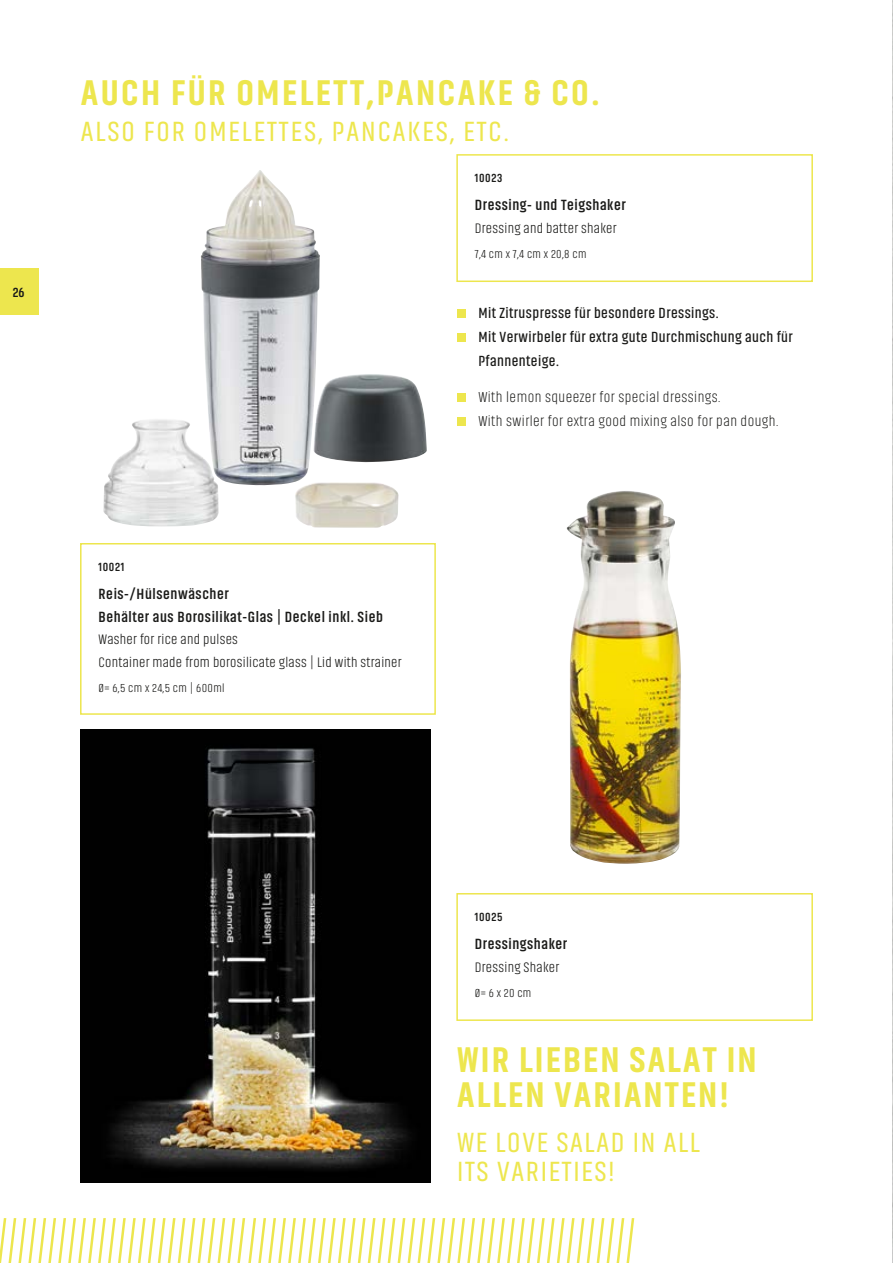
<style>
.page{position:relative;width:893px;height:1263px;background:#fff}
.page>*{position:absolute;margin:0;border:0;box-sizing:border-box;transform-origin:0 0}
.t1{font:800 36px/35px "Akhand";letter-spacing:.06em;color:#ede64e}
.t2{font:28.5px/28.5px "Akhand";letter-spacing:.07em;color:#ede64e}
.t3{font:700 15px/22.5px "Akhand";letter-spacing:.04em;color:#1a1a18}
.t4{font:600 15px/24px "Akhand";letter-spacing:.03em;color:#1a1a18}
.t5{font:200 15px/24px "Akhand";letter-spacing:.03em;color:#1a1a18}
.t6{font:300 14.25px/22.5px "Akhand";letter-spacing:.02em;color:#1a1a18}
.t7{font:700 13.5px "Akhand";color:#1a1a18}
.t8{font:300 12px "Akhand";letter-spacing:.03em;color:#1a1a18}
.t9{font:700 12px "Akhand";letter-spacing:.06em;color:#1a1a18}
</style>
<div class="page">
<hr style="left:892px;top:0;width:1px;height:1263px;background:#f0f0f0">
<div style="left:0;top:268px;width:38px;height:47px;background:#ede64e"></div>
<svg style="left:0;top:1218px;width:634px;height:45px"></svg>
<div style="left:456px;top:893px;width:357px;height:128px;border:2px solid #ede64e"></div>
<img style="left:567px;top:491px;width:114px;height:373px">
<div style="left:457px;top:309px;width:9px;height:9px;background:#ede64e"></div>
<div style="left:457px;top:333px;width:9px;height:9px;background:#ede64e"></div>
<div style="left:457px;top:393px;width:9px;height:9px;background:#ede64e"></div>
<div style="left:457px;top:417px;width:9px;height:9px;background:#ede64e"></div>
<div style="left:456px;top:154px;width:357px;height:128px;border:2px solid #ede64e"></div>
<div style="left:80px;top:543px;width:356px;height:172px;border:2px solid #ede64e"></div>
<img style="left:103px;top:170px;width:324px;height:358px">
<img style="left:81px;top:729px;width:349px;height:453px">
<p class="t7" style="left:13px;top:286px;width:13px">26</p>
<h1 class="t1" style="left:81px;top:75px;width:520px">AUCH FÜR OMELETT,PANCAKE &amp; CO.</h1>
<h2 class="t2" style="left:81px;top:117px;width:429px">ALSO FOR OMELETTES, PANCAKES, ETC.</h2>
<p class="t9" style="left:475px;top:171px;width:29px">10023</p>
<p class="t3" style="left:475px;top:194px;width:152px">Dressing- und Teigshaker</p>
<p class="t6" style="left:475px;top:217px;width:143px">Dressing and batter shaker</p>
<p class="t8" style="left:475px;top:248px;width:113px">7,4 cm x 7,4 cm x 20,8 cm</p>
<p class="t9" style="left:99px;top:560px;width:27px">10021</p>
<p class="t3" style="left:99px;top:583px;width:286px">Reis-/Hülsenwäscher<br>Behälter aus Borosilikat-Glas | Deckel inkl. Sieb</p>
<p class="t6" style="left:99px;top:628px;width:305px">Washer for rice and pulses<br>Container made from borosilicate glass | Lid with strainer</p>
<p class="t8" style="left:99px;top:682px;width:128px">Ø= 6,5 cm x 24,5 cm | 600ml</p>
<p class="t4" style="left:478px;top:301px;width:316px">Mit Zitruspresse für besondere Dressings.<br>Mit Verwirbeler für extra gute Durchmischung auch für<br>Pfannenteige.</p>
<p class="t5" style="left:478px;top:385px;width:301px">With lemon squeezer for special dressings.<br>With swirler for extra good mixing also for pan dough.</p>
<p class="t9" style="left:475px;top:910px;width:29px">10025</p>
<p class="t3" style="left:475px;top:933px;width:94px">Dressingshaker</p>
<p class="t6" style="left:475px;top:955px;width:86px">Dressing Shaker</p>
<p class="t8" style="left:475px;top:987px;width:58px">Ø= 6 x 20 cm</p>
<h1 class="t1" style="left:457px;top:1042px;width:301px">WIR LIEBEN SALAT IN<br>ALLEN VARIANTEN!</h1>
<h2 class="t2" style="left:457px;top:1128px;width:244px">WE LOVE SALAD IN ALL<br>ITS VARIETIES!</h2>
</div>
